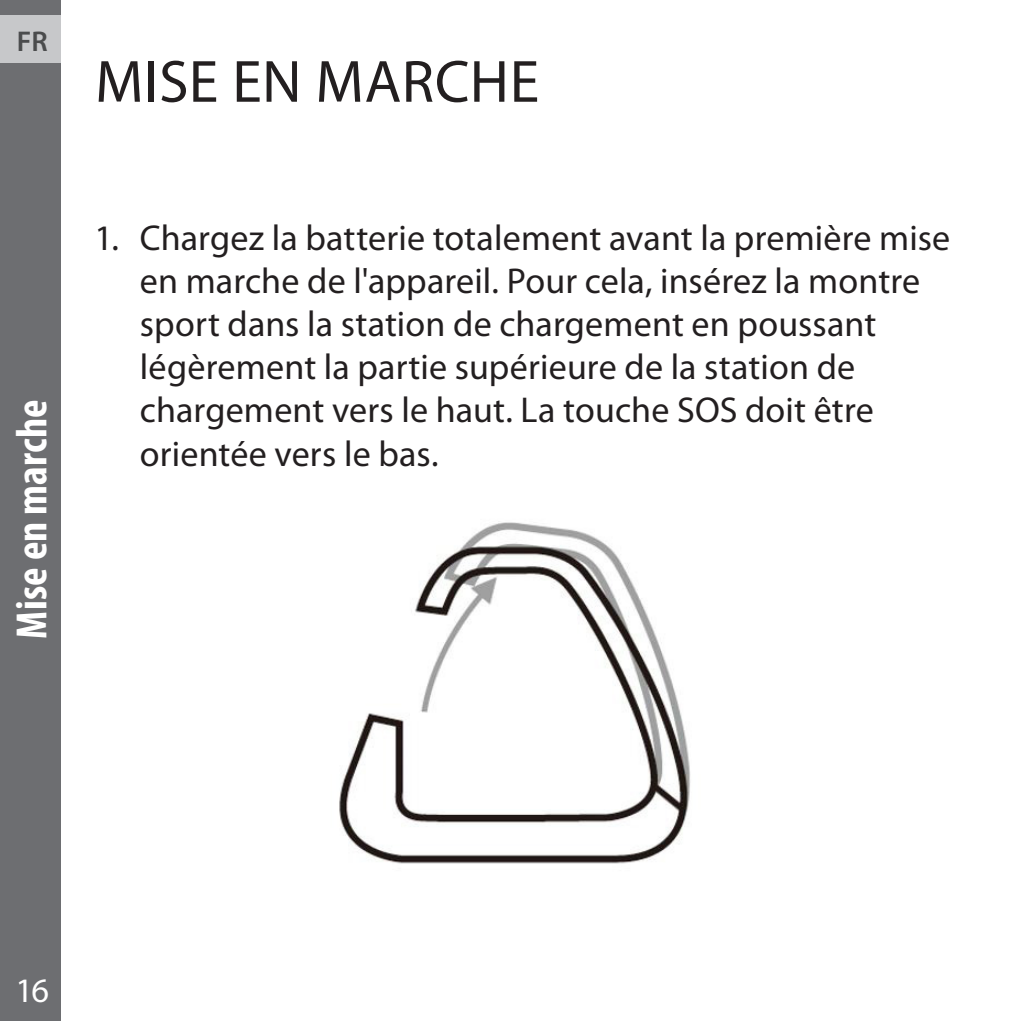
<style>
.page{position:relative;width:1021px;height:1021px;background:#fff}
.page>*{position:absolute;margin:0;border:0;box-sizing:border-box;transform-origin:0 0}
.t1{font:60px "Myriad Pro";letter-spacing:.005em;color:#231f20}
.t2{font:700 condensed 44px "Myriad Pro";letter-spacing:.005em;color:#fff}
.t3{font:36px/43.2px "Myriad Pro";letter-spacing:.005em;color:#231f20}
.t4{font:34.4px "Myriad Pro";color:#fff}
.t5{font:600 28.8px "Myriad Pro";color:#4b4c4d}
</style>
<div class="page">
<div style="left:0;top:0;width:60px;height:1020px;background:#6d6e71"></div>
<div style="left:0;top:15px;width:60px;height:48px;background:#c7c8ca"></div>
<img style="left:339px;top:522px;width:352px;height:342px">
<p class="t5" style="left:17px;top:23px;width:32px">FR</p>
<p class="t2" style="left:4px;top:638px;width:241px;rotate:-90deg">Mise en marche</p>
<h1 class="t1" style="left:95px;top:45px;width:445px">MISE EN MARCHE</h1>
<p class="t3" style="left:140px;top:215px;width:811px;text-indent:-45px">1. Chargez la batterie totalement avant la première mise en marche de l'appareil. Pour cela, insérez la montre sport dans la station de chargement en poussant légèrement la partie supérieure de la station de chargement vers le haut. La touche SOS doit être orientée vers le bas.</p>
<p class="t4" style="left:15px;top:969px;width:35px">16</p>
</div>
